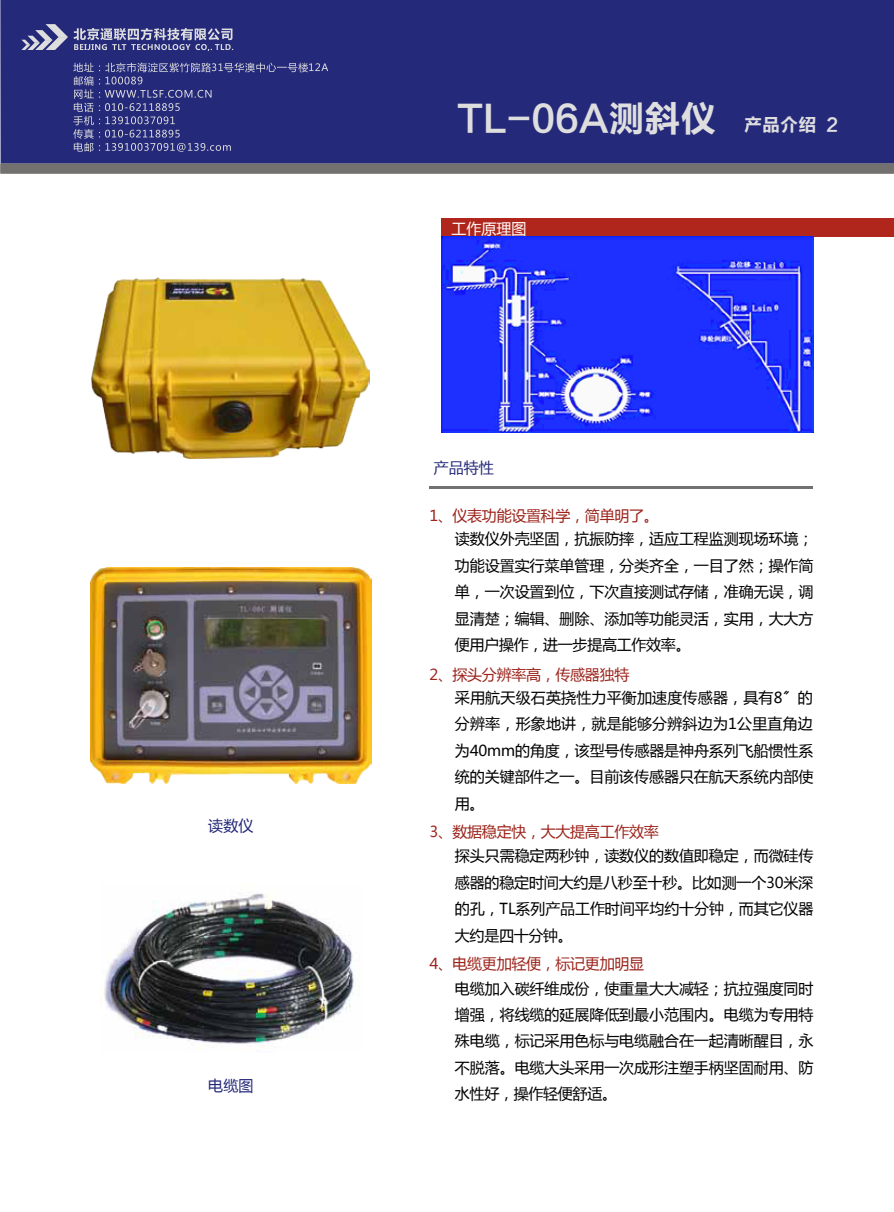
<style>
.page{position:relative;width:894px;height:1212px;background:#fff}
.page>*{position:absolute;margin:0;border:0;box-sizing:border-box;transform-origin:0 0}
.t1{font:36px "FZLTCHJW GB1 0";color:#dedede}
.t2{font:15px/26.4px "Microsoft Ya Hei";letter-spacing:-.005em;color:#000;text-align:justify}
.t3{font:15px "Microsoft Ya Hei";letter-spacing:-.02em;color:#9c241c}
.t4{font:15px "Microsoft Ya Hei";color:#24297a}
.t5{font:15px "Microsoft Ya Hei";color:#fff}
.s1{font-size:18px}
</style>
<div class="page">
<div style="left:441px;top:218px;width:452px;height:19px;background:#b0261c"></div>
<div style="left:0;top:0;width:893px;height:164px;background:#24297a"></div>
<img style="left:441px;top:237px;width:371px;height:196px">
<div style="left:0;top:164px;width:893px;height:9px;background:#737070"></div>
<svg style="left:74px;top:28px;width:159px;height:23px"></svg>
<svg style="left:21px;top:24px;width:47px;height:26px"></svg>
<svg style="left:73px;top:63px;width:255px;height:89px"></svg>
<img style="left:104px;top:893px;width:256px;height:158px">
<img style="left:92px;top:277px;width:277px;height:181px">
<img style="left:90px;top:568px;width:281px;height:215px">
<hr style="left:429px;top:485px;width:383px;height:3px;background:#737070">
<p class="t4" style="left:208px;top:815px;width:46px">读数仪</p>
<p class="t4" style="left:208px;top:1075px;width:46px">电缆图</p>
<h1 class="t1" style="left:457px;top:99px;width:382px">TL-06A测斜仪 <span class="s1">产品介绍 2</span></h1>
<p class="t5" style="left:451px;top:218px;width:76px">工作原理图</p>
<p class="t4" style="left:433px;top:457px;width:61px">产品特性</p>
<p class="t3" style="left:429px;top:505px;width:231px">1、仪表功能设置科学，简单明了。</p>
<p class="t2" style="left:454px;top:525px;width:360px">读数仪外壳坚固，抗振防摔，适应工程监测现场环境；功能设置实行菜单管理，分类齐全，一目了然；操作简单，一次设置到位，下次直接测试存储，准确无误，调显清楚；编辑、删除、添加等功能灵活，实用，大大方便用户操作，进一步提高工作效率。</p>
<p class="t2" style="left:454px;top:684px;width:360px">采用航天级石英挠性力平衡加速度传感器，具有8〞的分辨率，形象地讲，就是能够分辨斜边为1公里直角边为40mm的角度，该型号传感器是神舟系列飞船惯性系统的关键部件之一。目前该传感器只在航天系统内部使用。</p>
<p class="t2" style="left:454px;top:842px;width:360px">探头只需稳定两秒钟，读数仪的数值即稳定，而微硅传感器的稳定时间大约是八秒至十秒。比如测一个30米深的孔，TL系列产品工作时间平均约十分钟，而其它仪器大约是四十分钟。</p>
<p class="t2" style="left:454px;top:974px;width:360px">电缆加入碳纤维成份，使重量大大减轻；抗拉强度同时增强，将线缆的延展降低到最小范围内。电缆为专用特殊电缆，标记采用色标与电缆融合在一起清晰醒目，永不脱落。电缆大头采用一次成形注塑手柄坚固耐用、防水性好，操作轻便舒适。</p>
<p class="t3" style="left:429px;top:664px;width:201px">2、探头分辨率高，传感器独特</p>
<p class="t3" style="left:429px;top:821px;width:231px">3、数据稳定快，大大提高工作效率</p>
<p class="t3" style="left:429px;top:953px;width:216px">4、电缆更加轻便，标记更加明显</p>
</div>
